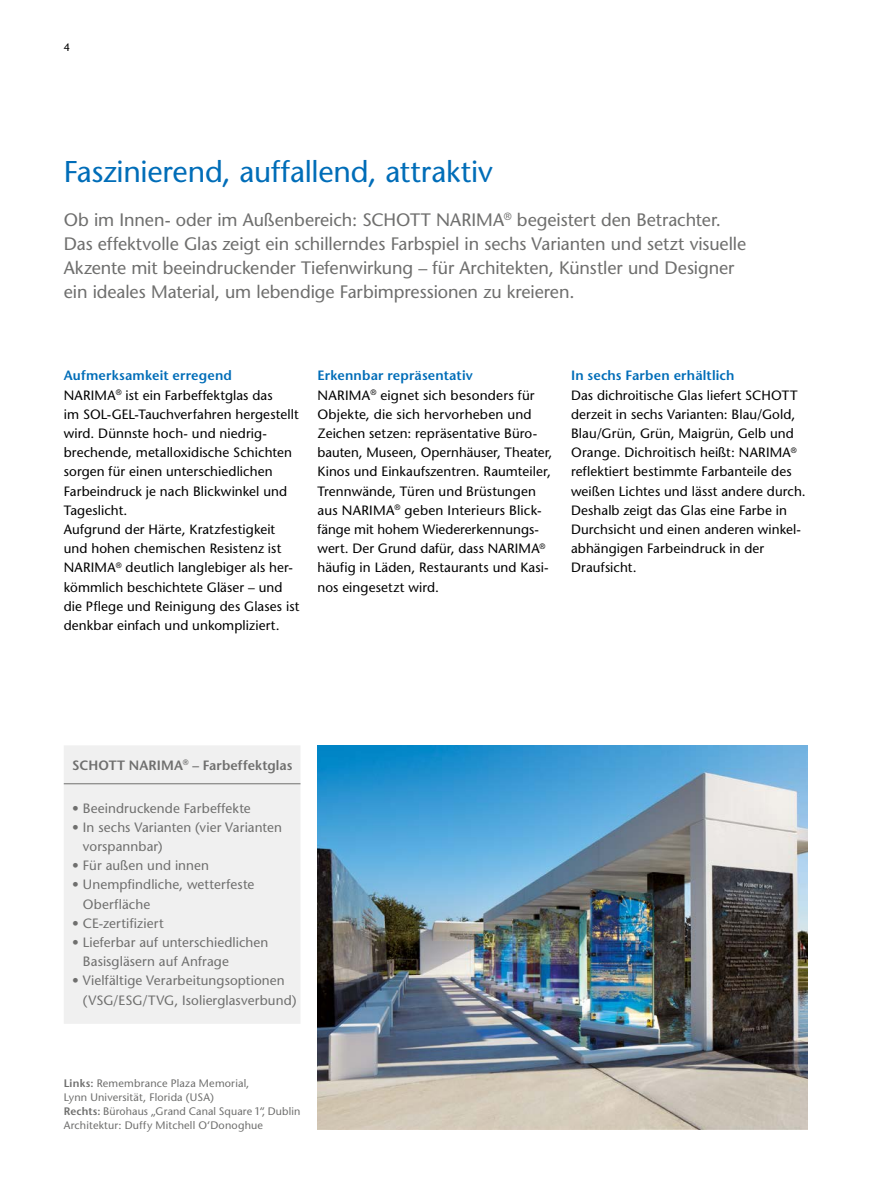
<style>
.page{position:relative;width:893px;height:1191px;background:#fff}
.page>*{position:absolute;margin:0;border:0;box-sizing:border-box;transform-origin:0 0}
.t1{font:500 30px "Stone Sans Std";letter-spacing:-.005em;color:#006db8}
.t2{font:500 18px/24px "Stone Sans Std";letter-spacing:-.005em;color:#6f6f6e}
.t3{font:500 13.5px/19.2px "Stone Sans Std";letter-spacing:.01em;color:#000}
.t4{font:500 13.5px/19.2px "Stone Sans Std";letter-spacing:.01em;color:#6f6f6e}
.t5{font:600 13.5px "Stone Sans Std";letter-spacing:.01em;color:#6f6f6e}
.t6{font:600 13.5px "Stone Sans Std";letter-spacing:.01em;color:#006db8}
.t7{font:500 10.8px/14.2px "Stone Sans Std";letter-spacing:.015em;color:#6f6f6e}
.t8{font:500 10.8px "Stone Sans Std";color:#000}
.s1{font-weight:600;color:#006db8}
.s2{font-weight:600}
</style>
<div class="page">
<img style="left:317px;top:745px;width:491px;height:384px">
<div style="left:64px;top:746px;width:236px;height:277px;background:#f0f0f0"></div>
<hr style="left:64px;top:783px;width:236px;height:1px;background:#6f6f6e">
<p class="t8" style="left:64px;top:40px;width:8px">4</p>
<h1 class="t1" style="left:64px;top:153px;width:431px">Faszinierend, auffallend, attraktiv</h1>
<p class="t2" style="left:64px;top:207px;width:684px">Ob im Innen- oder im Außenbereich: SCHOTT NARIMA<sup>®</sup> begeistert den Betrachter.<br>Das effektvolle Glas zeigt ein schillerndes Farbspiel in sechs Varianten und setzt visuelle Akzente mit beeindruckender Tiefenwirkung – für Architekten, Künstler und Designer ein ideales Material, um lebendige Farbimpressionen zu kreieren.</p>
<p class="t3" style="left:64px;top:366px;width:237px"><span class="s1">Aufmerksamkeit erregend<br></span>NARIMA<sup>®</sup> ist ein Farbeffektglas das<br>im SOL-GEL-Tauchverfahren hergestellt wird. Dünnste hoch- und niedrig&shy;brechende, metalloxidische Schichten sorgen für einen unterschiedlichen Farbeindruck je nach Blickwinkel und Tageslicht.<br>Aufgrund der Härte, Kratzfestigkeit und hohen chemischen Resistenz ist NARIMA<sup>®</sup> deutlich langlebiger als her&shy;kömmlich beschichtete Gläser – und die Pflege und Reinigung des Glases ist denkbar einfach und unkompliziert.</p>
<p class="t3" style="left:317px;top:366px;width:236px"><span class="s1">Erkennbar repräsentativ<br></span>NARIMA<sup>®</sup> eignet sich besonders für Objekte, die sich hervorheben und Zeichen setzen: repräsentative Büro&shy;bauten, Museen, Opernhäuser, Theater, Kinos und Einkaufszentren. Raumteiler, Trennwände, Türen und Brüstungen aus NARIMA<sup>®</sup> geben Interieurs Blick&shy;fänge mit hohem Wiedererkennungs--- wert. Der Grund dafür, dass NARIMA<sup>® </sup>häufig in Läden, Restaurants und Kasi&shy;nos eingesetzt wird.</p>
<p class="t6" style="left:571px;top:367px;width:165px">In sechs Farben erhältlich</p>
<p class="t3" style="left:571px;top:385px;width:236px">Das dichroitische Glas liefert SCHOTT derzeit in sechs Varianten: Blau/Gold, Blau/Grün, Grün, Maigrün, Gelb und Orange. Dichroitisch heißt: NARIMA<sup>® </sup>reflektiert bestimmte Farbanteile des weißen Lichtes und lässt andere durch.<br>Deshalb zeigt das Glas eine Farbe in Durchsicht und einen anderen winkel&shy;abhängigen Farbeindruck in der Draufsicht.</p>
<p class="t5" style="left:72px;top:756px;width:222px">SCHOTT NARIMA<sup>®</sup> – Farbeffektglas</p>
<p class="t4" style="left:72px;top:798px;width:180px">• Beeindruckende Farbeffekte</p>
<p class="t4" style="left:83px;top:817px;width:201px;text-indent:-11px">• In sechs Varianten (vier Varianten vorspannbar)</p>
<p class="t4" style="left:72px;top:856px;width:138px">• Für außen und innen</p>
<p class="t4" style="left:83px;top:875px;width:173px;text-indent:-11px">• Unempfindliche, wetterfeste<br>Oberfläche</p>
<p class="t4" style="left:72px;top:913px;width:93px">• CE-zertifiziert</p>
<p class="t4" style="left:83px;top:932px;width:187px;text-indent:-11px">• Lieferbar auf unterschiedlichen<br>Basisgläsern auf Anfrage</p>
<p class="t4" style="left:83px;top:971px;width:215px;text-indent:-11px">• Vielfältige Verarbeitungsoptionen (VSG/ESG/TVG, Isolierglasverbund)</p>
<p class="t7" style="left:64px;top:1075px;width:238px"><span class="s2">Links:</span> Remembrance Plaza Memorial,<br>Lynn Universität, Florida (USA)<br><span class="s2">Rechts:</span> Bürohaus „Grand Canal Square 1“, Dublin Architektur: Duffy Mitchell O‘Donoghue</p>
</div>
